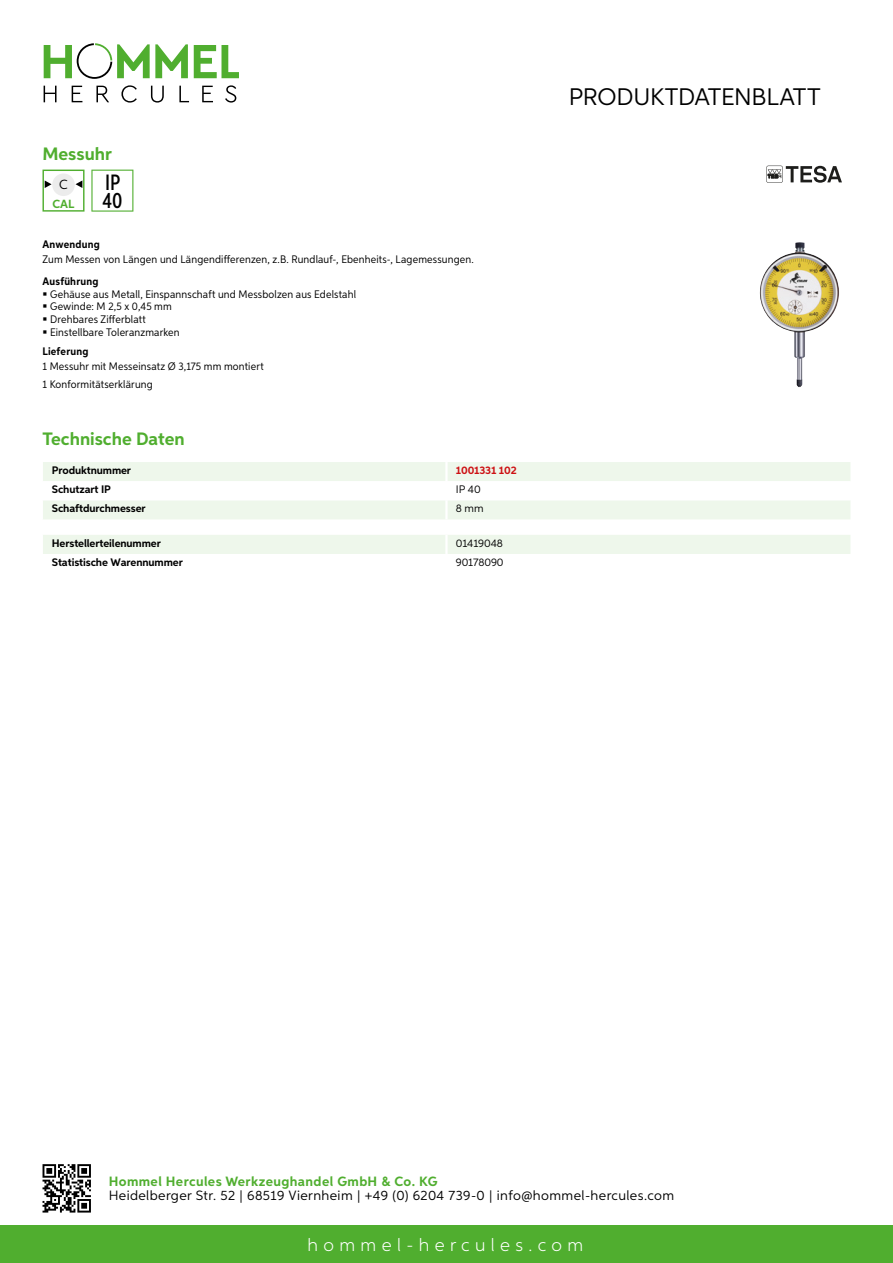
<style>
.page{position:relative;width:893px;height:1263px;background:#fff}
.page>*{position:absolute;margin:0;border:0;box-sizing:border-box;transform-origin:0 0}
.t1{font:24px "Aspira";letter-spacing:-.01em;color:#000}
.t2{font:500 22.2px/17.9px "Aspira XX Nar";color:#000}
.t3{font:700 18px "Aspira";color:#50ae2f}
.t4{font:300 18px "Aspira";letter-spacing:.3em;color:#fff}
.t5{font:13.5px "Aspira";letter-spacing:.03em;color:#000}
.t6{font:700 13.5px "Aspira";letter-spacing:.03em;color:#50ae2f}
.t7{font:13.35px "Aspira";color:#000}
.t8{font:700 11.85px "Aspira";color:#50ae2f}
.t9{font:10.95px/12.8px "Aspira Nar";letter-spacing:.015em;color:#000}
.t10{font:700 10.95px "Aspira";letter-spacing:-.01em;color:#000}
.t11{font:700 10.95px "Aspira Nar";letter-spacing:.02em;color:#000}
.t12{font:10.95px "Aspira";letter-spacing:-.01em;color:#000}
.t13{font:700 10.95px "Aspira";letter-spacing:-.01em;color:#cd1013}
</style>
<div class="page">
<div style="left:0;top:1226px;width:893px;height:37px;background:#50ae2f"></div>
<svg style="left:43px;top:1164px;width:48px;height:48px"></svg>
<svg style="left:194px;top:45px;width:45px;height:33px"></svg>
<svg style="left:44px;top:43px;width:144px;height:36px"></svg>
<svg style="left:44px;top:86px;width:13px;height:16px"></svg>
<svg style="left:72px;top:86px;width:10px;height:16px"></svg>
<svg style="left:96px;top:86px;width:13px;height:16px"></svg>
<svg style="left:121px;top:85px;width:16px;height:18px"></svg>
<svg style="left:151px;top:86px;width:13px;height:17px"></svg>
<svg style="left:179px;top:86px;width:10px;height:16px"></svg>
<svg style="left:202px;top:86px;width:11px;height:16px"></svg>
<svg style="left:225px;top:85px;width:11px;height:18px"></svg>
<svg style="left:43px;top:462px;width:807px;height:57px"></svg>
<hr style="left:445px;top:500px;width:3px;height:19px;background:#fff">
<div style="left:43px;top:535px;width:807px;height:19px;background:#eef7eb"></div>
<div style="left:43px;top:170px;width:42px;height:42px;border:1px solid #50ae2f"></div>
<div style="left:52px;top:173px;width:23px;height:23px;background:#ececec;border-radius:50%"></div>
<svg style="left:76px;top:180px;width:6px;height:8px"></svg>
<svg style="left:45px;top:180px;width:7px;height:8px"></svg>
<svg style="left:91px;top:170px;width:42px;height:42px"></svg>
<img style="left:759px;top:242px;width:80px;height:145px">
<svg style="left:766px;top:166px;width:76px;height:17px"></svg>
<h3 class="t3" style="left:43px;top:142px;width:71px">Messuhr</h3>
<p class="t7" style="left:59px;top:176px;width:10px">C</p>
<h2 class="t2" style="left:102px;top:173px;width:21px">IP<br>40</h2>
<p class="t8" style="left:53px;top:196px;width:23px">CAL</p>
<p class="t11" style="left:43px;top:237px;width:59px">Anwendung</p>
<p class="t9" style="left:43px;top:252px;width:433px">Zum Messen von Längen und Längendifferenzen, z.B. Rundlauf-, Ebenheits-, Lagemessungen.</p>
<p class="t11" style="left:43px;top:274px;width:58px">Ausführung</p>
<p class="t9" style="left:50px;top:287px;width:307px">Gehäuse aus Metall, Einspannschaft und Messbolzen aus Edelstahl Gewinde: M 2,5 x 0,45 mm<br>Drehbares Zifferblatt<br>Einstellbare Toleranzmarken</p>
<p class="t11" style="left:43px;top:345px;width:47px">Lieferung</p>
<p class="t9" style="left:43px;top:358px;width:223px;line-height:17.5px">1 Messuhr mit Messeinsatz Ø 3,175 mm montiert<br>1 Konformitätserklärung</p>
<h3 class="t3" style="left:43px;top:428px;width:144px">Technische Daten</h3>
<p class="t10" style="left:52px;top:463px;width:81px">Produktnummer</p>
<p class="t13" style="left:456px;top:463px;width:62px">1001331 102</p>
<p class="t10" style="left:52px;top:483px;width:60px">Schutzart IP</p>
<p class="t12" style="left:456px;top:483px;width:26px">IP 40</p>
<p class="t10" style="left:52px;top:502px;width:95px">Schaftdurchmesser</p>
<p class="t12" style="left:456px;top:502px;width:29px">8 mm</p>
<p class="t10" style="left:52px;top:536px;width:111px">Herstellerteilenummer</p>
<p class="t12" style="left:456px;top:536px;width:49px">01419048</p>
<p class="t10" style="left:52px;top:555px;width:132px">Statistische Warennummer</p>
<p class="t12" style="left:456px;top:555px;width:49px">90178090</p>
<h1 class="t1" style="left:569px;top:82px;width:253px">Produktdatenblatt</h1>
<p class="t6" style="left:109px;top:1172px;width:330px">Hommel Hercules Werkzeughandel GmbH &amp; Co. KG</p>
<p class="t5" style="left:109px;top:1187px;width:567px">Heidelberger Str. 52 | 68519 Viernheim | +49 (0) 6204 739-0 | info@hommel-hercules.com</p>
<h3 class="t4" style="left:307px;top:1234px;width:277px">hommel-hercules.com</h3>
</div>
